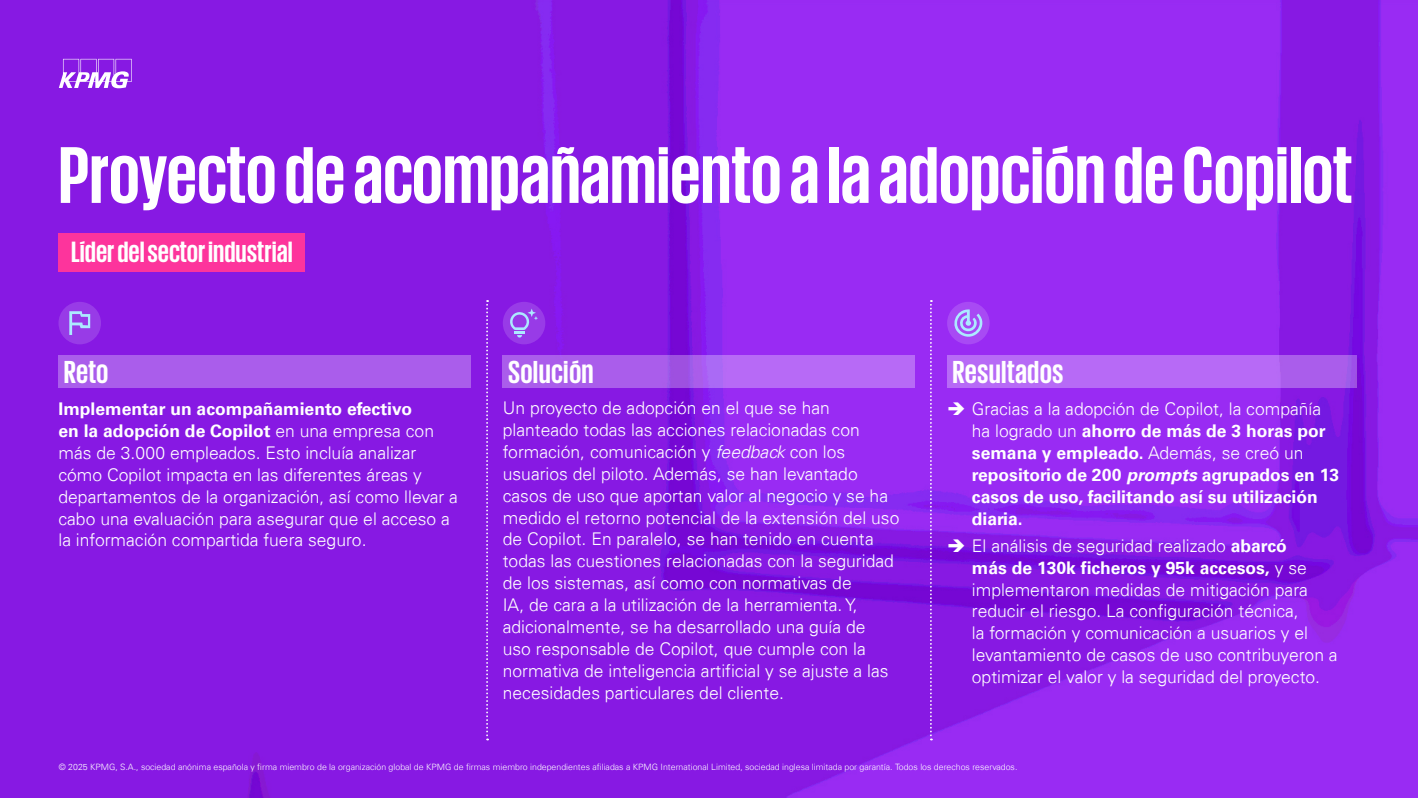
<style>
.page{position:relative;width:1418px;height:798px;background:#fff}
.page>*{position:absolute;margin:0;border:0;box-sizing:border-box;transform-origin:0 0}
.t1{font:700 82.12px "KPMG";color:#fff}
.t2{font:700 32.5px "KPMG";letter-spacing:.01em;color:#fff}
.t3{font:700 30px "KPMG";color:#fff}
.t4{font:300 17.5px/21.9px "Univers 45";color:#fff}
.t5{font:700 17.5px/21.9px "Univers 65";color:#fff}
.t6{font:300 8.75px "Universfor KPMG";color:#fff}
.s1{font-family:"Univers 45";font-weight:300}
.s2{font-style:italic}
.s3{font-family:"Univers 65";font-weight:700}
</style>
<div class="page">
<img style="left:0;top:0;width:1417px;height:797px">
<svg style="left:486px;top:300px;width:2px;height:440px"></svg>
<svg style="left:930px;top:300px;width:1px;height:440px"></svg>
<svg style="left:59px;top:59px;width:73px;height:29px"></svg>
<div style="left:58px;top:232px;width:247px;height:39px;background:#fd349c"></div>
<div style="left:58px;top:355px;width:413px;height:33px;background:#aa5deb"></div>
<svg style="left:503px;top:355px;width:412px;height:33px;background:#af62f0"></svg>
<div style="left:947px;top:355px;width:409px;height:33px;background:linear-gradient(to right,#bb6ef9,#ae61ef)"></div>
<div style="left:58px;top:302px;width:43px;height:42px;background:#983be7;border-radius:50%"></div>
<svg style="left:69px;top:311px;width:21px;height:24px"></svg>
<div style="left:503px;top:302px;width:42px;height:42px;background:#983be7;border-radius:50%"></div>
<svg style="left:508px;top:308px;width:30px;height:30px"></svg>
<div style="left:947px;top:302px;width:42px;height:42px;background:#a84af4;border-radius:50%"></div>
<svg style="left:948px;top:308px;width:41px;height:35px"></svg>
<svg style="left:948px;top:402px;width:16px;height:13px"></svg>
<svg style="left:948px;top:538px;width:16px;height:13px"></svg>
<h1 class="t1" style="left:58px;top:134px;width:1295px">Proyecto de acompañamiento a la adopción de Copilot</h1>
<h3 class="t3" style="left:71px;top:237px;width:223px">Líder del sector industrial</h3>
<h2 class="t2" style="left:64px;top:355px;width:46px">Reto</h2>
<h2 class="t2" style="left:508px;top:355px;width:87px">Solución</h2>
<h2 class="t2" style="left:952px;top:355px;width:112px">Resultados</h2>
<p class="t5" style="left:58px;top:398px;width:377px">Implementar un acompañamiento efectivo en la adopción de Copilot <span class="s1">en una empresa con</span></p>
<p class="t4" style="left:58px;top:441px;width:401px">más de 3.000 empleados. Esto incluía analizar cómo Copilot impacta en las diferentes áreas y departamentos de la organización, así como llevar a cabo una evaluación para asegurar que el acceso a la información compartida fuera seguro.</p>
<p class="t4" style="left:503px;top:397px;width:398px">Un proyecto de adopción en el que se han planteado todas las acciones relacionadas con formación, comunicación y <span class="s2">feedback</span> con los usuarios del piloto. Además, se han levantado casos de uso que aportan valor al negocio y se ha medido el retorno potencial de la extensión del uso de Copilot. En paralelo, se han tenido en cuenta todas las cuestiones relacionadas con la seguridad de los sistemas, así como con normativas de<br>IA, de cara a la utilización de la herramienta. Y, adicionalmente, se ha desarrollado una guía de<br>uso responsable de Copilot, que cumple con la normativa de inteligencia artificial y se ajuste a las necesidades particulares del cliente.</p>
<p class="t4" style="left:971px;top:398px;width:351px">Gracias a la adopción de Copilot, la compañía</p>
<p class="t5" style="left:971px;top:420px;width:369px"><span class="s1">ha logrado un</span> ahorro de más de 3 horas por semana y empleado. <span class="s1">Además, se creó un </span>repositorio de 200 <span class="s2">prompts</span> agrupados en 13 casos de uso, facilitando así su utilización diaria.</p>
<p class="t4" style="left:971px;top:534px;width:316px">El análisis de seguridad realizado <span class="s3">abarcó</span></p>
<p class="t5" style="left:971px;top:556px;width:336px">más de 130k ficheros y 95k accesos, <span class="s1">y se</span></p>
<p class="t4" style="left:971px;top:578px;width:367px">implementaron medidas de mitigación para reducir el riesgo. La configuración técnica,<br>la formación y comunicación a usuarios y el levantamiento de casos de uso contribuyeron a optimizar el valor y la seguridad del proyecto.</p>
<p class="t6" style="left:59px;top:760px;width:960px">© 2025 KPMG, S.A., sociedad anónima española y firma miembro de la organización global de KPMG de firmas miembro independientes afiliadas a KPMG International Limited, sociedad inglesa limitada por garantía. Todos los derechos reservados.</p>
</div>
